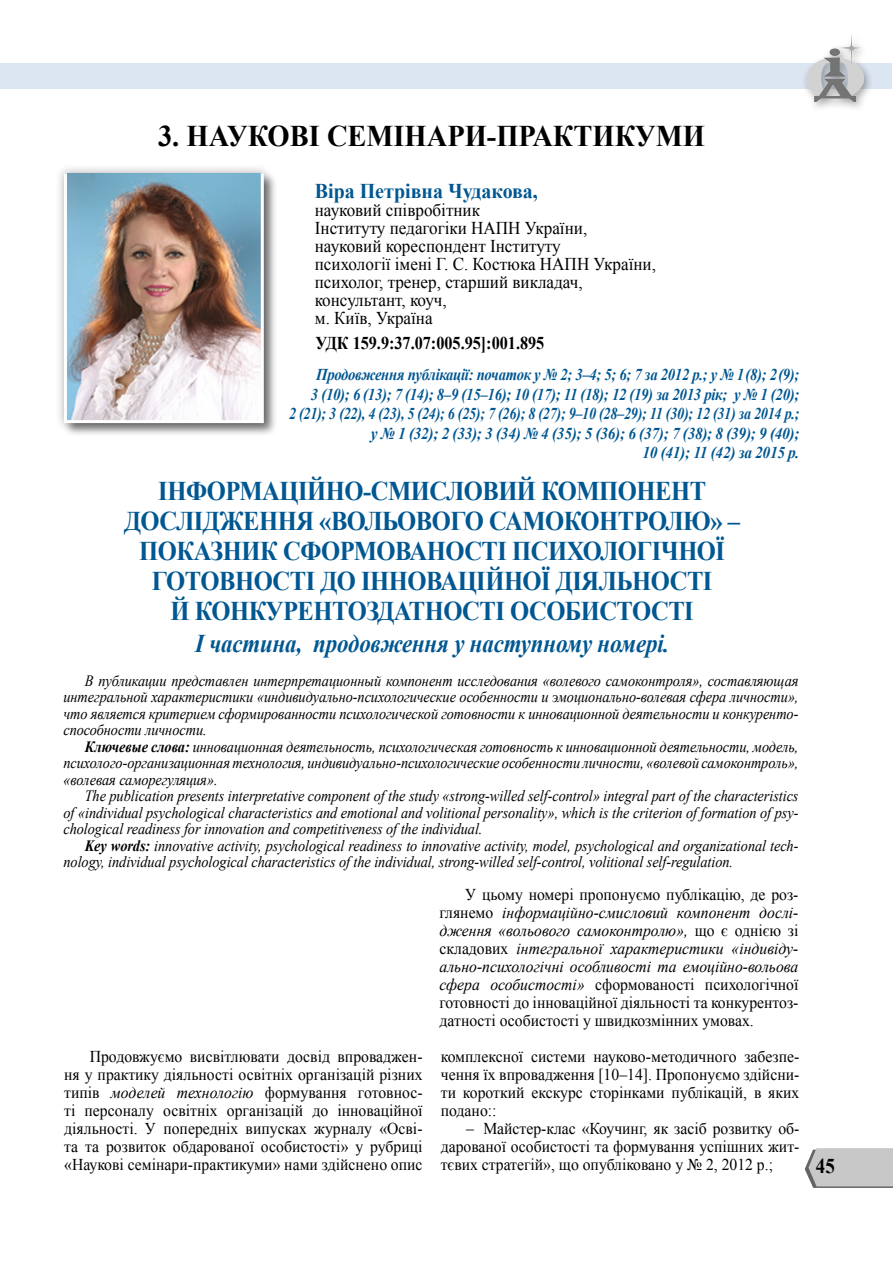
<style>
.page{position:relative;width:893px;height:1263px;background:#fff}
.page>*{position:absolute;margin:0;border:0;box-sizing:border-box;transform-origin:0 0}
.t1{font:700 30px "Times New Roman";color:#000;scale:.95 1}
.t2{font:700 27px "Times New Roman";letter-spacing:-.015em;color:#005791;scale:.91 1}
.t3{font:italic 700 25.5px "Times New Roman";letter-spacing:-.01em;color:#005791;scale:.9 1}
.t4{font:700 21px "Times New Roman";color:#005791;scale:.95 1}
.t5{font:700 21px "Times New Roman";color:#000;scale:.9 1}
.t6{font:18px/18px "Times New Roman";color:#000;scale:.95 1}
.t7{font:700 18px "Times New Roman";color:#000;scale:.9 1}
.t8{font:16.5px/18px "Times New Roman";color:#000;text-align:justify;scale:.95 1}
.t9{font:italic 700 16.5px/19.5px "Times New Roman";letter-spacing:-.02em;color:#005791;text-align:right;scale:.89 1}
.t10{font:italic 15.75px/16.5px "Times New Roman";letter-spacing:-.005em;color:#000;text-align:justify;scale:.91 1}
.s1{font-weight:700}
.s2{font-style:italic}
</style>
<div class="page">
<div style="left:0;top:63px;width:891px;height:26px;background:#dce6f2"></div>
<svg style="left:805px;top:1148px;width:88px;height:40px;background:#c3c3c3"></svg>
<div style="left:800px;top:31px;width:73px;height:82px;background:#000;opacity:.37"></div>
<img style="left:807px;top:32px;width:57px;height:69px">
<div style="left:62px;top:171px;width:216px;height:266px;background:#000;opacity:.5"></div>
<div style="left:54px;top:163px;width:219px;height:270px;background:#000;opacity:.3"></div>
<img style="left:68px;top:176px;width:192px;height:243px">
<div style="left:64px;top:172px;width:200px;height:251px;border:3px solid #fff"></div>
<h1 class="t1" style="left:158px;top:115px;width:577px">3. НАУКОВІ СЕМІНАРИ-ПРАКТИКУМИ</h1>
<h3 class="t4" style="left:315px;top:176px;width:236px">Віра Петрівна Чудакова,</h3>
<p class="t6" style="left:315px;top:201px;width:361px">науковий співробітник<br>Інституту педагогіки НАПН України, науковий кореспондент Інституту<br>психології імені Г. С. Костюка НАПН України, психолог, тренер, старший викладач, консультант, коуч,<br>м. Київ, Україна</p>
<p class="t7" style="left:315px;top:331px;width:256px">УДК 159.9:37.07:005.95]:001.895</p>
<p class="t9" style="left:289px;top:365px;width:575px">Продовження публікації: початок у № 2; 3–4; 5; 6; 7 за 2012 р.; у № 1(8); 2(9);<br>3 (10); 6 (13); 7 (14); 8–9 (15–16); 10 (17); 11 (18); 12 (19) за 2013 рік; у № 1 (20);<br>2 (21); 3 (22), 4 (23), 5 (24); 6 (25); 7 (26); 8 (27); 9–10 (28–29); 11 (30); 12 (31) за 2014 р.; у № 1 (32); 2 (33); 3 (34) № 4 (35); 5 (36); 6 (37); 7 (38); 8 (39); 9 (40);<br>10 (41); 11 (42) за 2015 р.</p>
<h2 class="t2" style="left:158px;top:473px;width:75px">Інформа</h2>
<h2 class="t2" style="left:280px;top:473px;width:122px">ційно-смислови</h2>
<h2 class="t2" style="left:517px;top:473px;width:48px">й компонент</h2>
<h2 class="t2" style="left:124px;top:503px;width:20px">дослідження</h2>
<h2 class="t2" style="left:319px;top:503px;width:33px">«вольового</h2>
<h2 class="t2" style="left:489px;top:503px;width:22px">самоконтролю</h2>
<h2 class="t2" style="left:710px;top:503px;width:34px">»–</h2>
<h2 class="t2" style="left:139px;top:533px;width:20px">показник</h2>
<h2 class="t2" style="left:283px;top:533px;width:62px">сформованості</h2>
<h2 class="t2" style="left:512px;top:533px;width:21px">пси</h2>
<h2 class="t2" style="left:567px;top:533px;width:36px">хологічної</h2>
<h2 class="t2" style="left:152px;top:563px;width:19px">готовності</h2>
<h2 class="t2" style="left:320px;top:563px;width:64px">до іннова</h2>
<h2 class="t2" style="left:458px;top:563px;width:69px">ційної</h2>
<h2 class="t2" style="left:556px;top:563px;width:19px">діяльності</h2>
<h2 class="t2" style="left:171px;top:593px;width:46px">й конкурентоздатності</h2>
<h2 class="t2" style="left:510px;top:593px;width:20px">особистості</h2>
<h3 class="t3" style="left:195px;top:626px;width:528px">І частина, продовження у наступному номері.</h3>
<p class="t10" style="left:63px;top:672px;width:809px;text-indent:21px">В публикации представлен интерпретационный компонент исследования «волевого самоконтроля», составляющая интегральной характеристики «индивидуально-психологические особенности и эмоционально-волевая сфера личности», что является критерием сформированности психологической готовности к инновационной деятельности и конкуренто&shy;способности личности.</p>
<p class="t10" style="left:63px;top:738px;width:809px;text-indent:21px"><span class="s1">Ключевые слова:</span> инновационная деятельность, психологическая готовность к инновационной деятельности, модель, психолого-организационная технология, индивидуально-психологические особенности личности, «волевой самоконтроль», «волевая саморегуляция».</p>
<p class="t10" style="left:63px;top:787px;width:809px;text-indent:21px">The publication presents interpretative component of the study «strong-willed self-control» integral part of the characteristics of «individual psychological characteristics and emotional and volitional personality», which is the criterion of formation of psy&shy;chological readiness for innovation and competitiveness of the individual.</p>
<p class="t10" style="left:63px;top:837px;width:809px;text-indent:21px"><span class="s1">Key words:</span> innovative activity, psychological readiness to innovative activity, model, psychological and organizational tech&shy;nology, individual psychological characteristics of the individual, strong-willed self-control, volitional self-regulation.</p>
<p class="t8" style="left:64px;top:1047px;width:379px;text-indent:26px">Продовжуємо висвітлювати досвід впроваджен&shy;ня у практику діяльності освітніх організацій різних типів <span class="s2">моделей технологію</span> формування готовнос&shy;ті персоналу освітніх організацій до інноваційної діяльності. У попередніх випусках журналу «Осві&shy;та та розвиток обдарованої особистості» у рубриці «Наукові семінари-практикуми» нами здійснено опис</p>
<p class="t8" style="left:440px;top:885px;width:379px;text-indent:26px">У цьому номері пропонуємо публікацію, де роз&shy;глянемо <span class="s2">інформаційно-смисловий компонент дослі&shy;дження «вольового самоконтролю»,</span> що є однією зі складових <span class="s2">інтегральної характеристики «індивіду&shy;ально-психологічні особливості та емоційно-вольова сфера особистості»</span> сформованості психологічної готовності до інноваційної діяльності та конкурентоз&shy;датності особистості у швидкозмінних умовах.</p>
<p class="t8" style="left:441px;top:1047px;width:379px">комплексної системи науково-методичного забезпе&shy;чення їх впровадження [10–14]. Пропонуємо здійсни&shy;ти короткий екскурс сторінками публікацій, в яких подано::</p>
<p class="t8" style="left:441px;top:1119px;width:379px;text-indent:26px">– Майстер-клас «Коучинг, як засіб розвитку об&shy;дарованої особистості та формування успішних жит&shy;тєвих стратегій», що опубліковано у № 2, 2012 р.;</p>
<h3 class="t5" style="left:816px;top:1151px;width:23px">45</h3>
</div>
